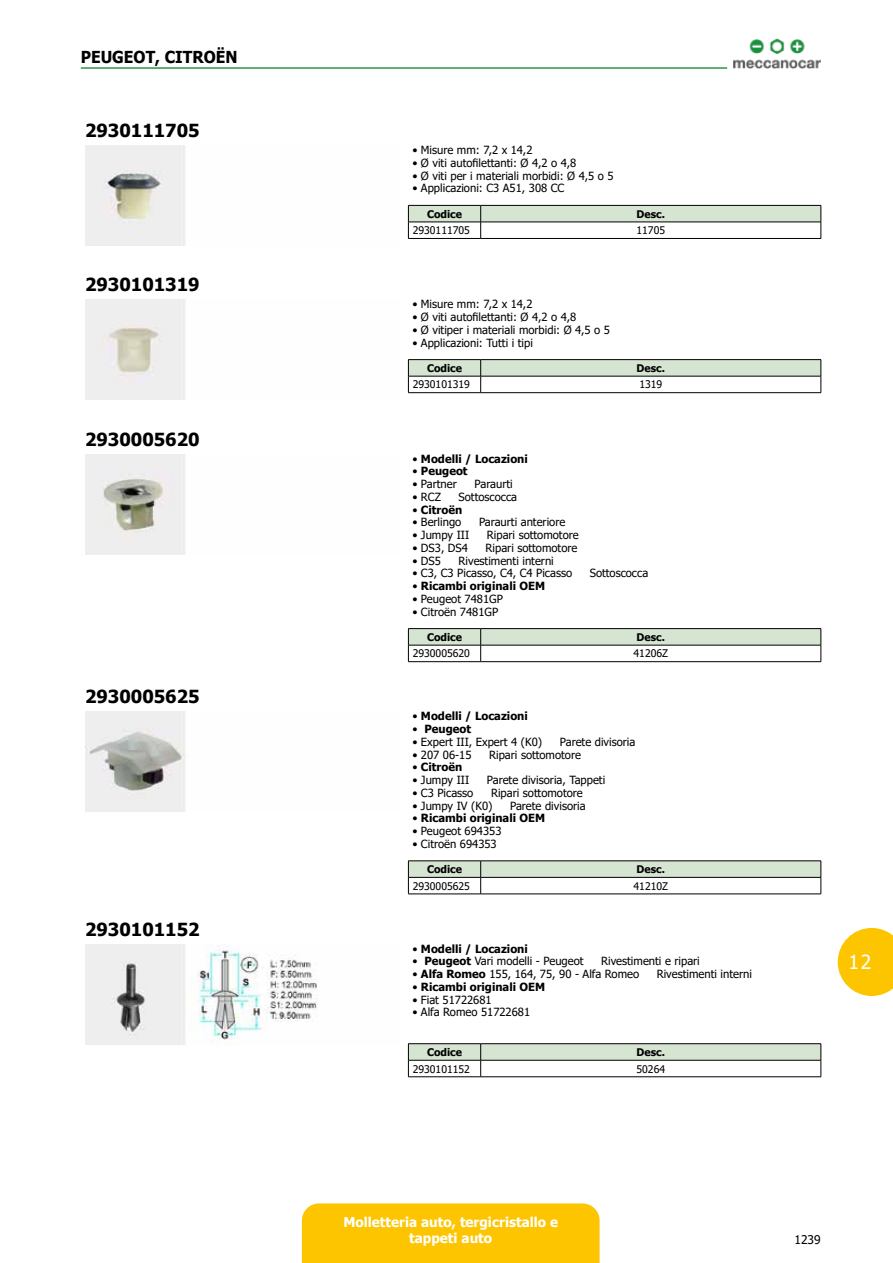
<style>
.page{position:relative;width:893px;height:1263px;background:#fff}
.page>*{position:absolute;margin:0;border:0;box-sizing:border-box;transform-origin:0 0}
.t1{font:19.5px "Tahoma";color:#fff}
.t2{font:700 18px "Tahoma";color:#000}
.t3{font:700 16.5px "Tahoma";color:#000;scale:.95 1}
.t4{font:700 13.5px/16.2px "Tahoma";color:#fff;text-align:center}
.t5{font:12px "Tahoma";color:#000}
.t6{font:11.25px "Tahoma";color:#000}
.t7{font:700 11.25px "Tahoma";color:#000}
.t8{font:10.5px "Tahoma";color:#000}
.t9{font:700 10.5px "Tahoma";color:#000}
.s1{font-weight:400}
.s2{font-weight:700}
</style>
<div class="page">
<div style="left:302px;top:1203px;width:298px;height:60px;background:#fdc500"></div>
<svg style="left:838px;top:928px;width:55px;height:68px"></svg>
<img style="left:733px;top:38px;width:88px;height:31px">
<hr style="left:81px;top:67px;width:646px;height:2px;background:#28974e">
<img style="left:85px;top:146px;width:100px;height:100px">
<svg style="left:408px;top:205px;width:414px;height:33px"></svg>
<hr style="left:408px;top:238px;width:73px;height:1px;background:#000">
<hr style="left:481px;top:238px;width:340px;height:1px;background:#000">
<img style="left:85px;top:300px;width:100px;height:100px">
<hr style="left:408px;top:359px;width:73px;height:1px;background:#000">
<hr style="left:481px;top:359px;width:340px;height:1px;background:#000">
<svg style="left:408px;top:360px;width:414px;height:32px"></svg>
<hr style="left:408px;top:392px;width:73px;height:1px;background:#000">
<hr style="left:481px;top:392px;width:340px;height:1px;background:#000">
<img style="left:85px;top:454px;width:100px;height:100px">
<hr style="left:408px;top:628px;width:73px;height:1px;background:#000">
<hr style="left:481px;top:628px;width:340px;height:1px;background:#000">
<svg style="left:408px;top:629px;width:414px;height:32px"></svg>
<hr style="left:408px;top:661px;width:73px;height:1px;background:#000">
<hr style="left:481px;top:661px;width:340px;height:1px;background:#000">
<img style="left:85px;top:712px;width:101px;height:100px">
<hr style="left:408px;top:860px;width:73px;height:1px;background:#000">
<hr style="left:481px;top:860px;width:340px;height:1px;background:#000">
<svg style="left:408px;top:861px;width:414px;height:33px"></svg>
<hr style="left:408px;top:894px;width:73px;height:1px;background:#000">
<hr style="left:481px;top:894px;width:340px;height:1px;background:#000">
<img style="left:85px;top:944px;width:233px;height:100px">
<hr style="left:408px;top:1043px;width:73px;height:1px;background:#000">
<hr style="left:481px;top:1043px;width:340px;height:1px;background:#000">
<svg style="left:408px;top:1044px;width:414px;height:32px"></svg>
<hr style="left:408px;top:1076px;width:73px;height:1px;background:#000">
<hr style="left:481px;top:1076px;width:340px;height:1px;background:#000">
<h3 class="t3" style="left:81px;top:45px;width:164px">Peug eot, Citroën</h3>
<h2 class="t2" style="left:85px;top:118px;width:116px">2930111705</h2>
<h2 class="t2" style="left:85px;top:272px;width:116px">2930101319</h2>
<h2 class="t2" style="left:85px;top:426px;width:116px">2930005620</h2>
<h2 class="t2" style="left:85px;top:684px;width:116px">2930005625</h2>
<h2 class="t2" style="left:85px;top:916px;width:116px">2930101152</h2>
<p class="t6" style="left:412px;top:143px;width:122px">• Misure mm: 7,2 x 14,2</p>
<p class="t6" style="left:412px;top:155px;width:165px">• Ø viti autofilettanti: Ø 4,2 o 4,8</p>
<p class="t6" style="left:412px;top:168px;width:203px">• Ø viti per i materiali morbidi: Ø 4,5 o 5</p>
<p class="t6" style="left:412px;top:181px;width:153px">• Applicazioni: C3 A51, 308 CC</p>
<p class="t9" style="left:427px;top:206px;width:37px">Codice</p>
<p class="t9" style="left:637px;top:206px;width:30px">Desc.</p>
<p class="t8" style="left:413px;top:223px;width:59px">2930111705</p>
<p class="t8" style="left:636px;top:223px;width:30px">11705</p>
<p class="t6" style="left:412px;top:297px;width:122px">• Misure mm: 7,2 x 14,2</p>
<p class="t6" style="left:412px;top:309px;width:165px">• Ø viti autofilettanti: Ø 4,2 o 4,8</p>
<p class="t6" style="left:412px;top:322px;width:199px">• Ø vitiper i materiali morbidi: Ø 4,5 o 5</p>
<p class="t6" style="left:412px;top:335px;width:122px">• Applicazioni: Tutti i tipi</p>
<p class="t9" style="left:427px;top:361px;width:37px">Codice</p>
<p class="t9" style="left:637px;top:361px;width:30px">Desc.</p>
<p class="t8" style="left:413px;top:378px;width:59px">2930101319</p>
<p class="t8" style="left:639px;top:378px;width:24px">1319</p>
<p class="t7" style="left:412px;top:451px;width:117px"><span class="s1">•</span> Modelli / Locazioni</p>
<p class="t7" style="left:412px;top:463px;width:57px"><span class="s1">•</span> Peugeot</p>
<p class="t6" style="left:412px;top:476px;width:46px">• Partner</p>
<p class="t6" style="left:474px;top:476px;width:40px">Paraurti</p>
<p class="t6" style="left:412px;top:489px;width:30px">• RCZ</p>
<p class="t6" style="left:459px;top:489px;width:60px">Sottoscocca</p>
<p class="t7" style="left:412px;top:502px;width:51px"><span class="s1">•</span> Citroën</p>
<p class="t6" style="left:412px;top:515px;width:50px">• Berlingo</p>
<p class="t6" style="left:479px;top:515px;width:88px">Paraurti anteriore</p>
<p class="t6" style="left:412px;top:527px;width:58px">• Jumpy III</p>
<p class="t6" style="left:487px;top:527px;width:93px">Ripari sottomotore</p>
<p class="t6" style="left:412px;top:540px;width:57px">• DS3, DS4</p>
<p class="t6" style="left:486px;top:540px;width:93px">Ripari sottomotore</p>
<p class="t6" style="left:412px;top:553px;width:30px">• DS5</p>
<p class="t6" style="left:459px;top:553px;width:97px">Rivestimenti interni</p>
<p class="t6" style="left:412px;top:566px;width:161px">• C3, C3 Picasso, C4, C4 Picasso</p>
<p class="t6" style="left:590px;top:566px;width:60px">Sottoscocca</p>
<p class="t7" style="left:412px;top:578px;width:134px"><span class="s1">•</span> Ricambi originali OEM</p>
<p class="t6" style="left:412px;top:591px;width:92px">• Peugeot 7481GP</p>
<p class="t6" style="left:412px;top:604px;width:87px">• Citroën 7481GP</p>
<p class="t9" style="left:427px;top:630px;width:37px">Codice</p>
<p class="t9" style="left:637px;top:630px;width:30px">Desc.</p>
<p class="t8" style="left:413px;top:646px;width:59px">2930005620</p>
<p class="t8" style="left:633px;top:646px;width:36px">41206Z</p>
<p class="t7" style="left:412px;top:708px;width:117px"><span class="s1">•</span> Modelli / Locazioni</p>
<p class="t7" style="left:412px;top:721px;width:60px"><span class="s1">•</span> Peugeot</p>
<p class="t6" style="left:412px;top:734px;width:131px">• Expert III, Expert 4 (K0)</p>
<p class="t6" style="left:560px;top:734px;width:77px">Parete divisoria</p>
<p class="t6" style="left:412px;top:747px;width:61px">• 207 06-15</p>
<p class="t6" style="left:489px;top:747px;width:93px">Ripari sottomotore</p>
<p class="t7" style="left:412px;top:759px;width:51px"><span class="s1">•</span> Citroën</p>
<p class="t6" style="left:412px;top:772px;width:58px">• Jumpy III</p>
<p class="t6" style="left:487px;top:772px;width:120px">Parete divisoria, Tappeti</p>
<p class="t6" style="left:412px;top:785px;width:62px">• C3 Picasso</p>
<p class="t6" style="left:491px;top:785px;width:93px">Ripari sottomotore</p>
<p class="t6" style="left:412px;top:798px;width:82px">• Jumpy IV (K0)</p>
<p class="t6" style="left:510px;top:798px;width:77px">Parete divisoria</p>
<p class="t7" style="left:412px;top:810px;width:134px"><span class="s1">•</span> Ricambi originali OEM</p>
<p class="t6" style="left:412px;top:823px;width:91px">• Peugeot 694353</p>
<p class="t6" style="left:412px;top:836px;width:86px">• Citroën 694353</p>
<p class="t9" style="left:427px;top:862px;width:37px">Codice</p>
<p class="t9" style="left:637px;top:862px;width:30px">Desc.</p>
<p class="t8" style="left:413px;top:879px;width:59px">2930005625</p>
<p class="t8" style="left:633px;top:879px;width:36px">41210Z</p>
<p class="t7" style="left:412px;top:941px;width:117px"><span class="s1">•</span> Modelli / Locazioni</p>
<p class="t6" style="left:412px;top:954px;width:173px">• <span class="s2">Peugeot</span> Vari modelli - Peugeot</p>
<p class="t6" style="left:601px;top:954px;width:100px">Rivestimenti e ripari</p>
<p class="t6" style="left:412px;top:966px;width:228px">• <span class="s2">Alfa Romeo</span> 155, 164, 75, 90 - Alfa Romeo</p>
<p class="t6" style="left:657px;top:966px;width:97px">Rivestimenti interni</p>
<p class="t7" style="left:412px;top:979px;width:134px"><span class="s1">•</span> Ricambi originali OEM</p>
<p class="t6" style="left:412px;top:992px;width:81px">• Fiat 51722681</p>
<p class="t6" style="left:412px;top:1005px;width:119px">• Alfa Romeo 51722681</p>
<p class="t9" style="left:427px;top:1045px;width:37px">Codice</p>
<p class="t9" style="left:637px;top:1045px;width:30px">Desc.</p>
<p class="t8" style="left:413px;top:1062px;width:59px">2930101152</p>
<p class="t8" style="left:636px;top:1062px;width:30px">50264</p>
<h1 class="t1" style="left:848px;top:949px;width:25px">12</h1>
<p class="t4" style="left:343px;top:1214px;width:216px">Molletteria auto, tergicristallo e tappeti auto</p>
<p class="t5" style="left:794px;top:1231px;width:28px">1239</p>
</div>
